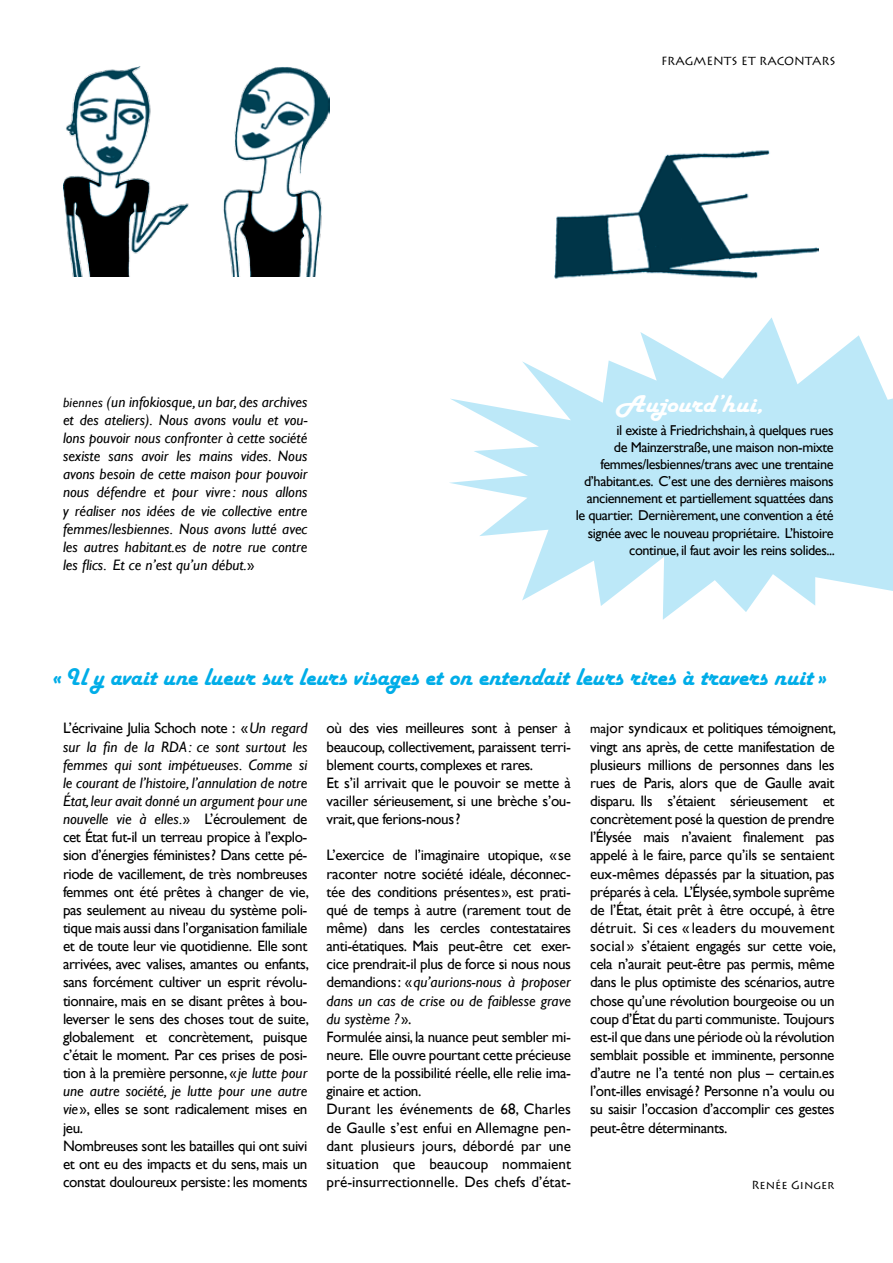
<style>
.page{position:relative;width:893px;height:1263px;background:#fff}
.page>*{position:absolute;margin:0;border:0;box-sizing:border-box;transform-origin:0 0}
.t1{font:25.2px "Harlow Solid";color:#00ade8}
.t2{font:25.2px "Harlow Solid";color:#fff;scale:1.1 1}
.t3{font:15.15px/18.1px "Gill Sans";letter-spacing:-.025em;color:#000}
.t4{font:italic 15.15px/18.1px "Gill Sans";color:#000;text-align:justify}
.t5{font:14.25px/17.1px "Gill Sans";letter-spacing:-.03em;color:#000;text-align:right}
.t6{font:11.7px "Lithos Pro";color:#000}
.s1{font-size:13.5px}
.s2{font-style:normal}
.s3{font-style:italic}
</style>
<div class="page">
<svg style="left:449px;top:317px;width:444px;height:303px;fill:#bce8f8"></svg>
<img style="left:63px;top:66px;width:267px;height:210px">
<img style="left:554px;top:150px;width:264px;height:129px">
<p class="t4" style="left:63px;top:393px;width:246px"><span class="s1">biennes</span> (un infokiosque, un bar, des archives et des ateliers). Nous avons voulu et vou&shy;lons pouvoir nous confronter à cette société sexiste sans avoir les mains vides. Nous avons besoin de cette maison pour pouvoir nous défendre et pour vivre : nous allons y réaliser nos idées de vie collective entre femmes/lesbiennes. Nous avons lutté avec les autres habitant.es de notre rue contre les flics. Et ce n’est qu’un début.<span class="s2">»</span></p>
<p class="t6" style="left:661px;top:55px;width:176px">FRAGMENTS ET RACONTARS</p>
<h1 class="t2" style="left:616px;top:389px;width:135px">Aujourd’hui,</h1>
<p class="t5" style="left:576px;top:422px;width:261px">il existe à Friedrichshain, à quelques rues<br>de Mainzerstraße, une maison non-mixte femmes/lesbiennes/trans avec une trentaine d’habitant.es. C’est une des dernières maisons anciennement et partiellement squattées dans le quartier. Dernièrement, une convention a été signée avec le nouveau propriétaire. L’histoire continue, il faut avoir les reins solides...</p>
<h1 class="t1" style="left:51px;top:663px;width:778px">«Il y avait une lueur sur leurs visages et on entendait leurs rires à travers nuit »</h1>
<p class="t3" style="left:63px;top:719px;width:248px">L’écrivaine Julia Schoch note : «<span class="s3">Un regard sur la fin de la RDA: ce sont surtout les femmes qui sont impétueuses. Comme si le courant de l’histoire, l’annulation de notre État, leur avait donné un argument pour une nouvelle vie à elles.</span>» L’écroulement de cet État fut-il un terreau propice à l’explo&shy;sion d’énergies féministes? Dans cette pé&shy;riode de vacillement, de très nombreuses femmes ont été prêtes à changer de vie, pas seulement au niveau du système poli&shy;tique mais aussi dans l’organisation familiale et de toute leur vie quotidienne. Elle sont arrivées, avec valises, amantes ou enfants, sans forcément cultiver un esprit révolu&shy;tionnaire, mais en se disant prêtes à bou&shy;leverser le sens des choses tout de suite, globalement et concrètement, puisque c’était le moment. Par ces prises de posi&shy;tion à la première personne, «<span class="s3">je lutte pour une autre société, je lutte pour une autre vie</span>», elles se sont radicalement mises en jeu.<br>Nombreuses sont les batailles qui ont suivi et ont eu des impacts et du sens, mais un constat douloureux persiste: les moments</p>
<p class="t3" style="left:327px;top:719px;width:246px">où des vies meilleures sont à penser à beaucoup, collectivement, paraissent terri&shy;blement courts, complexes et rares.<br>Et s’il arrivait que le pouvoir se mette à vaciller sérieusement, si une brèche s’ou&shy;vrait, que ferions-nous?</p>
<p class="t3" style="left:327px;top:846px;width:246px">L’exercice de l’imaginaire utopique, «se raconter notre société idéale, déconnec&shy;tée des conditions présentes», est prati&shy;qué de temps à autre (rarement tout de même) dans les cercles contestataires anti-étatiques. Mais peut-être cet exer&shy;cice prendrait-il plus de force si nous nous demandions: «<span class="s3">qu’aurions-nous à proposer dans un cas de crise ou de faiblesse grave du système ?</span>».<br>Formulée ainsi, la nuance peut sembler mi&shy;neure. Elle ouvre pourtant cette précieuse porte de la possibilité réelle, elle relie ima&shy;ginaire et action.<br>Durant les événements de 68, Charles de Gaulle s’est enfui en Allemagne pen&shy;dant plusieurs jours, débordé par une situation que beaucoup nommaient pré-insurrectionnelle. Des chefs d’état-</p>
<p class="t3" style="left:590px;top:719px;width:247px;text-align:justify"><span class="s1">ma</span>jor syndicaux et politiques témoignent, vingt ans après, de cette manifestation de plusieurs millions de personnes dans les rues de Paris, alors que de Gaulle avait disparu. Ils s’étaient sérieusement et concrètement posé la question de prendre l’Élysée mais n’avaient finalement pas appelé à le faire, parce qu’ils se sentaient eux-mêmes dépassés par la situation, pas préparés à cela. L’Élysée, symbole suprême de l’État, était prêt à être occupé, à être détruit. Si ces « leaders du mouvement social » s’étaient engagés sur cette voie, cela n’aurait peut-être pas permis, même dans le plus optimiste des scénarios, autre chose qu’une révolution bourgeoise ou un coup d’État du parti communiste. Toujours est-il que dans une période où la révolution semblait possible et imminente, personne d’autre ne l’a tenté non plus – certain.es l’ont-illes envisagé? Personne n’a voulu ou su saisir l’occasion d’accomplir ces gestes peut-être déterminants.</p>
<p class="t6" style="left:751px;top:1178px;width:85px">Renée Ginger</p>
</div>
